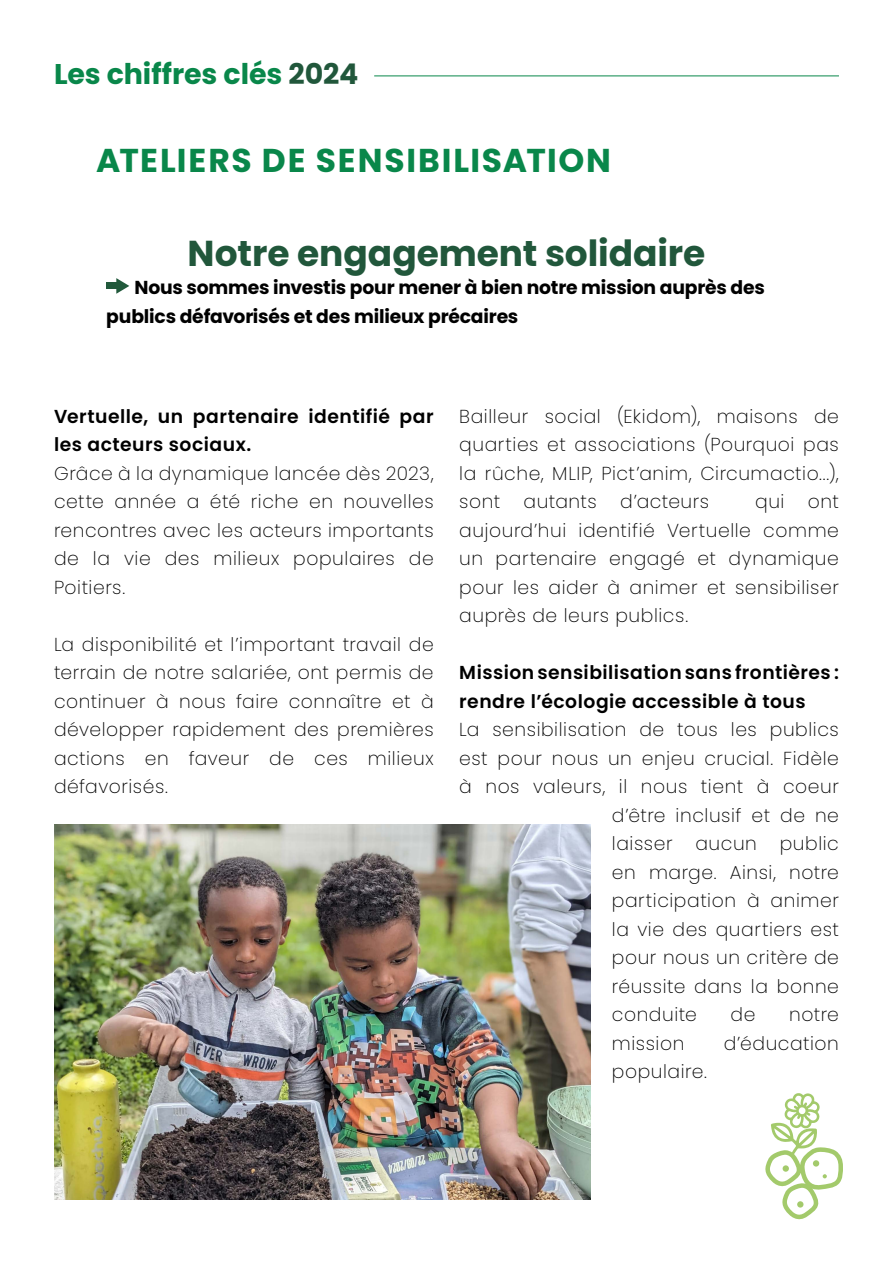
<style>
.page{position:relative;width:893px;height:1263px;background:#fff}
.page>*{position:absolute;margin:0;border:0;box-sizing:border-box;transform-origin:0 0}
.t1{font:700 36px "Poppins";color:#21573b}
.t2{font:700 33px "Poppins";letter-spacing:.055em;color:#09874a}
.t3{font:700 28.5px "Poppins";letter-spacing:-.005em;color:#09874a}
.t4{font:200 18.75px/28.5px "Poppins";letter-spacing:.03em;color:#000;text-align:justify}
.t5{font:600 18.75px/28.5px "Poppins";letter-spacing:.025em;color:#000}
.t6{font:700 18.75px/28.5px "Poppins";letter-spacing:-.01em;color:#000}
.s1{color:#21573b}
</style>
<div class="page">
<hr style="left:374px;top:76px;width:465px;height:1px;background:#09874a">
<img style="left:54px;top:825px;width:537px;height:374px">
<div style="left:106px;top:283px;width:11px;height:6px;background:#21593b"></div>
<svg style="left:116px;top:278px;width:13px;height:16px"></svg>
<svg style="left:765px;top:1093px;width:78px;height:127px"></svg>
<h3 class="t3" style="left:54px;top:57px;width:306px">Les chiffres clés <span class="s1">2024</span></h3>
<h2 class="t2" style="left:96px;top:142px;width:516px">ATELIERS DE SENSIBILISATION</h2>
<h1 class="t1" style="left:188px;top:232px;width:519px">Notre engagement solidaire</h1>
<p class="t6" style="left:106px;top:273px;width:660px;text-indent:28px">Nous sommes investis pour mener à bien notre mission auprès des publics défavorisés et des milieux précaires</p>
<p class="t5" style="left:54px;top:402px;width:381px">Vertuelle, un partenaire identifié par les acteurs sociaux.</p>
<p class="t4" style="left:54px;top:459px;width:381px">Grâce à la dynamique lancée dès 2023, cette année a été riche en nouvelles rencontres avec les acteurs importants de la vie des milieux populaires de Poitiers.</p>
<p class="t4" style="left:54px;top:630px;width:381px">La disponibilité et l’important travail de terrain de notre salariée, ont permis de continuer à nous faire connaître et à développer rapidement des premières actions en faveur de ces milieux défavorisés.</p>
<p class="t4" style="left:459px;top:402px;width:381px">Bailleur social (Ekidom), maisons de quarties et associations (Pourquoi pas la rûche, MLIP, Pict’anim, Circumactio...), sont autants d’acteurs</p>
<p class="t4" style="left:459px;top:487px;width:381px;text-indent:296px">qui ont aujourd’hui identifié Vertuelle comme un partenaire engagé et dynamique pour les aider à animer et sensibiliser auprès de leurs publics.</p>
<p class="t5" style="left:459px;top:658px;width:381px">Mission sensibilisation sans frontières : rendre l’écologie accessible à tous</p>
<p class="t4" style="left:459px;top:715px;width:381px">La sensibilisation de tous les publics</p>
<p class="t4" style="left:459px;top:744px;width:381px">est pour nous un enjeu crucial. Fidèle</p>
<p class="t4" style="left:459px;top:772px;width:381px">à nos valeurs, il nous tient à coeur</p>
<p class="t4" style="left:612px;top:801px;width:229px">d’être inclusif et de ne</p>
<p class="t4" style="left:612px;top:829px;width:229px">laisser aucun public</p>
<p class="t4" style="left:612px;top:858px;width:229px">en marge. Ainsi, notre</p>
<p class="t4" style="left:612px;top:886px;width:229px">participation à animer</p>
<p class="t4" style="left:612px;top:915px;width:229px">la vie des quartiers est</p>
<p class="t4" style="left:612px;top:943px;width:229px">pour nous un critère de</p>
<p class="t4" style="left:612px;top:972px;width:229px">réussite dans la bonne</p>
<p class="t4" style="left:612px;top:1000px;width:87px">conduite</p>
<p class="t4" style="left:731px;top:1000px;width:26px">de</p>
<p class="t4" style="left:789px;top:1000px;width:51px">notre</p>
<p class="t4" style="left:612px;top:1029px;width:74px">mission</p>
<p class="t4" style="left:724px;top:1029px;width:117px">d’éducation</p>
<p class="t4" style="left:612px;top:1057px;width:97px">populaire.</p>
</div>
